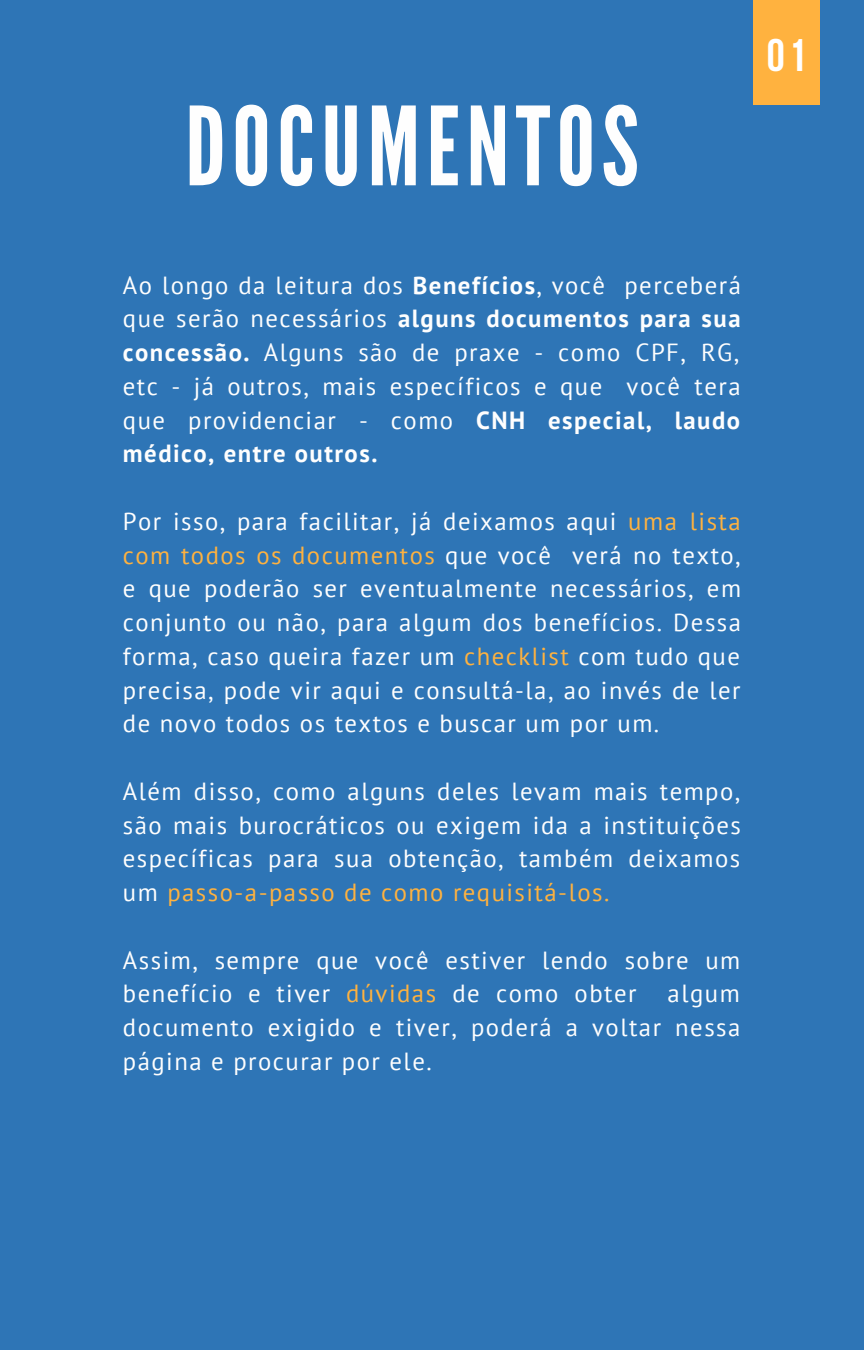
<style>
.page{position:relative;width:864px;height:1350px;background:#2e75b6}
.page>*{position:absolute;margin:0;border:0;box-sizing:border-box;transform-origin:0 0}
.t1{font:108.67px "League Gothic";letter-spacing:.06em;color:#fefefe}
.t2{font:700 45.45px "Bebas Neue";color:#fff}
.t3{font:24.75px/33.8px "PT Sans";letter-spacing:.06em;color:#fefefe;text-align:justify}
.s1{font-weight:700}
.s2{color:#ffb23f}
</style>
<div class="page">
<div style="left:753px;top:0;width:66px;height:104px;background:#ffb23f"></div>
<h1 class="t1" style="left:185px;top:84px;width:455px">DOCUMENTOS</h1>
<h2 class="t2" style="left:767px;top:37px;width:41px">01</h2>
<p class="t3" style="left:123px;top:268px;width:620px">Ao longo da leitura dos <span class="s1">Benefícios</span>, você perceberá que serão necessários <span class="s1">alguns documentos para sua concessão.</span> Alguns são de praxe - como CPF, RG, etc - já outros, mais específicos e que você tera que providenciar - como <span class="s1">CNH especial, laudo médico, entre outros.</span></p>
<p class="t3" style="left:123px;top:504px;width:620px">Por isso, para facilitar, já deixamos aqui <span class="s2">uma lista com todos os documentos</span> que você verá no texto, e que poderão ser eventualmente necessários, em conjunto ou não, para algum dos benefícios. Dessa forma, caso queira fazer um <span class="s2">checklist</span> com tudo que precisa, pode vir aqui e consultá-la, ao invés de ler de novo todos os textos e buscar um por um.</p>
<p class="t3" style="left:123px;top:774px;width:620px">Além disso, como alguns deles levam mais tempo, são mais burocráticos ou exigem ida a instituições específicas para sua obtenção, também deixamos um <span class="s2">passo-a-passo de como requisitá-los.</span></p>
<p class="t3" style="left:123px;top:943px;width:619px">Assim, sempre que você estiver lendo sobre um benefício e tiver <span class="s2">dúvidas</span> de como obter</p>
<p class="t3" style="left:123px;top:976px;width:619px;text-indent:545px">algum documento exigido e tiver, poderá a voltar nessa página e procurar por ele.</p>
</div>
